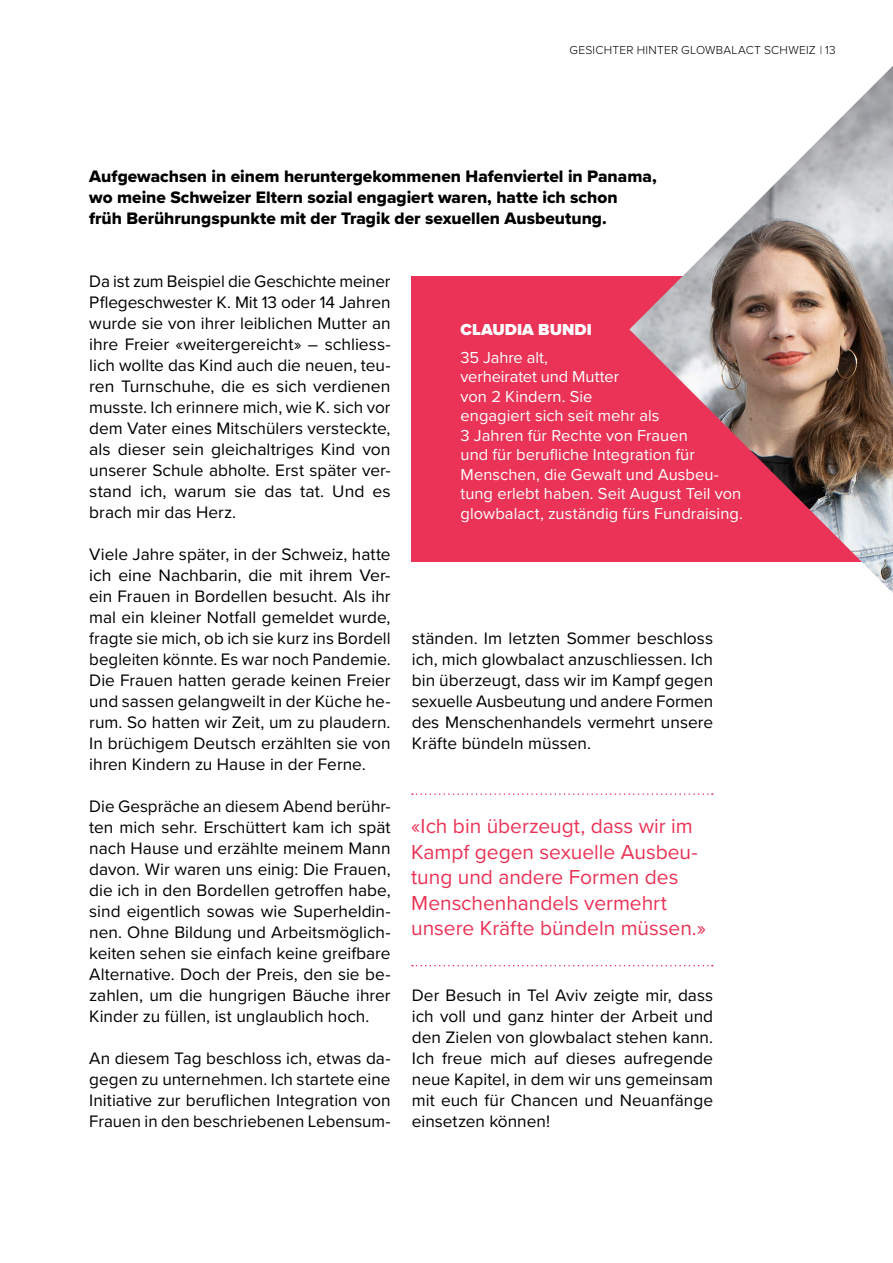
<style>
.page{position:relative;width:893px;height:1263px;background:#fff}
.page>*{position:absolute;margin:0;border:0;box-sizing:border-box;transform-origin:0 0}
.t1{font:21px/25.5px "Proxima Nova";color:#ea3356}
.t2{font:17.25px/21px "Proxima Nova";color:#000;text-align:justify}
.t3{font:17.25px/21px "Proxima Nova Extrabld";color:#000}
.t4{font:16.5px/19.5px "Proxima Nova";letter-spacing:.005em;color:#fff}
.t5{font:900 16.5px "Proxima Nova";letter-spacing:.005em;color:#fff}
.t6{font:300 12px "Proxima Nova";letter-spacing:.02em;color:#000}
</style>
<div class="page">
<svg style="left:412px;top:793px;width:301px;height:2px"></svg>
<svg style="left:412px;top:965px;width:301px;height:1px"></svg>
<div style="left:411px;top:276px;width:482px;height:286px;background:#ea3356"></div>
<img style="left:629px;top:66px;width:264px;height:527px">
<p class="t6" style="left:569px;top:41px;width:268px">GESICHTER HINTER GLOWBALACT SCHWEIZ | 13</p>
<p class="t3" style="left:89px;top:166px;width:569px">Aufgewachsen in einem heruntergekommenen Hafenviertel in Panama, wo meine Schweizer Eltern sozial engagiert waren, hatte ich schon<br>früh Berührungspunkte mit der Tragik der sexuellen Ausbeutung.</p>
<p class="t2" style="left:89px;top:270px;width:303px">Da ist zum Beispiel die Geschichte meiner Pflegeschwester K. Mit 13 oder 14 Jahren wurde sie von ihrer leiblichen Mutter an ihre Freier «weitergereicht» – schliess&shy;lich wollte das Kind auch die neuen, teu&shy;ren Turnschuhe, die es sich verdienen musste. Ich erinnere mich, wie K. sich vor dem Vater eines Mitschülers versteckte, als dieser sein gleichaltriges Kind von unserer Schule abholte. Erst später ver&shy;stand ich, warum sie das tat. Und es brach mir das Herz.</p>
<p class="t2" style="left:89px;top:543px;width:303px">Viele Jahre später, in der Schweiz, hatte ich eine Nachbarin, die mit ihrem Ver&shy;ein Frauen in Bordellen besucht. Als ihr mal ein kleiner Notfall gemeldet wurde, fragte sie mich, ob ich sie kurz ins Bordell begleiten könnte. Es war noch Pandemie.<br>Die Frauen hatten gerade keinen Freier und sassen gelangweilt in der Küche he&shy;rum. So hatten wir Zeit, um zu plaudern.<br>In brüchigem Deutsch erzählten sie von ihren Kindern zu Hause in der Ferne.</p>
<p class="t2" style="left:89px;top:795px;width:303px">Die Gespräche an diesem Abend berühr&shy;ten mich sehr. Erschüttert kam ich spät nach Hause und erzählte meinem Mann davon. Wir waren uns einig: Die Frauen, die ich in den Bordellen getroffen habe, sind eigentlich sowas wie Superheldin&shy;nen. Ohne Bildung und Arbeitsmöglich&shy;keiten sehen sie einfach keine greifbare Alternative. Doch der Preis, den sie be&shy;zahlen, um die hungrigen Bäuche ihrer Kinder zu füllen, ist unglaublich hoch.</p>
<p class="t2" style="left:89px;top:1047px;width:303px">An diesem Tag beschloss ich, etwas da&shy;gegen zu unternehmen. Ich startete eine Initiative zur beruflichen Integration von Frauen in den beschriebenen Lebensum-</p>
<p class="t5" style="left:460px;top:317px;width:133px">CLAUDIA BUNDI</p>
<p class="t4" style="left:460px;top:347px;width:284px">35 Jahre alt,<br>verheiratet und Mutter<br>von 2 Kindern. Sie<br>engagiert sich seit mehr als<br>3 Jahren für Rechte von Frauen<br>und für berufliche Integration für<br>Menschen, die Gewalt und Ausbeu&shy;tung erlebt haben. Seit August Teil von glowbalact, zuständig fürs Fundraising.</p>
<p class="t2" style="left:412px;top:627px;width:303px">ständen. Im letzten Sommer beschloss ich, mich glowbalact anzuschliessen. Ich bin überzeugt, dass wir im Kampf gegen sexuelle Ausbeutung und andere Formen des Menschenhandels vermehrt unsere Kräfte bündeln müssen.</p>
<p class="t1" style="left:411px;top:812px;width:296px">«Ich bin überzeugt, dass wir im<br>Kampf gegen sexuelle Ausbeu&shy;tung und andere Formen des<br>Menschenhandels vermehrt unsere Kräfte bündeln müssen.»</p>
<p class="t2" style="left:412px;top:984px;width:303px">Der Besuch in Tel Aviv zeigte mir, dass ich voll und ganz hinter der Arbeit und den Zielen von glowbalact stehen kann.<br>Ich freue mich auf dieses aufregende neue Kapitel, in dem wir uns gemeinsam mit euch für Chancen und Neuanfänge einsetzen können!</p>
</div>
